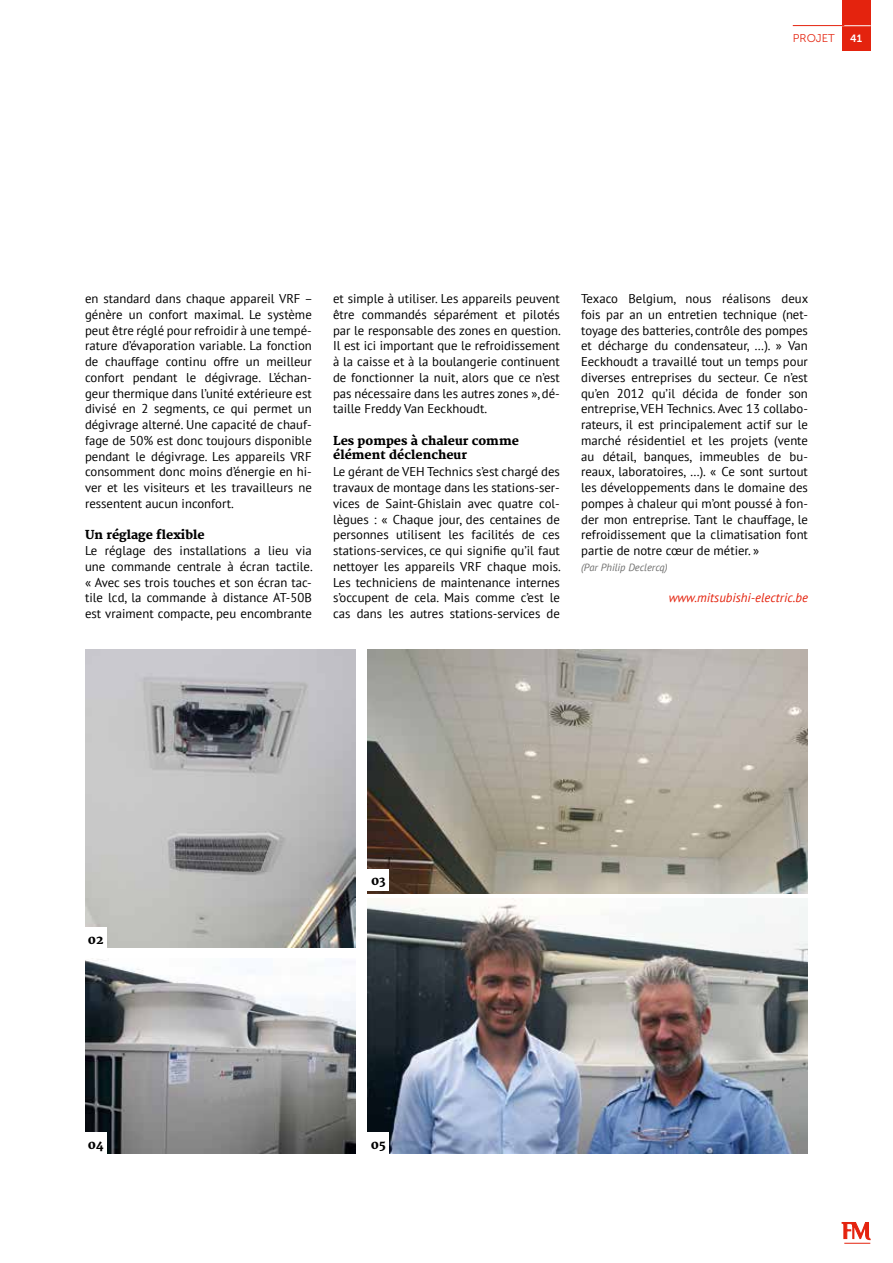
<style>
.page{position:relative;width:893px;height:1263px;background:#fff}
.page>*{position:absolute;margin:0;border:0;box-sizing:border-box;transform-origin:0 0}
.t1{font:12.75px/15.8px "PT Sans";color:#000;text-align:justify}
.t2{font:italic 12.75px "PT Sans";color:#e4230e}
.t3{font:800 12px/14.4px "Merriweather";color:#000}
.t4{font:11.25px "Museo Sans 300";color:#e4230e}
.t5{font:italic 10.5px "PT Sans";color:#6f6f6e}
.t6{font:10.5px "Museo Sans 700";color:#fff}
</style>
<div class="page">
<svg style="left:842px;top:1222px;width:28px;height:22px"></svg>
<div style="left:842px;top:0;width:28px;height:51px;background:#e4230e"></div>
<svg style="left:844px;top:25px;width:27px;height:1px"></svg>
<hr style="left:793px;top:25px;width:51px;height:1px;background:#e4230e">
<img style="left:85px;top:650px;width:270px;height:297px">
<img style="left:85px;top:958px;width:270px;height:196px">
<img style="left:368px;top:898px;width:440px;height:256px">
<img style="left:368px;top:650px;width:440px;height:243px">
<div style="left:85px;top:927px;width:21px;height:22px;background:#fff"></div>
<div style="left:368px;top:869px;width:21px;height:21px;background:#fff"></div>
<div style="left:85px;top:1132px;width:21px;height:22px;background:#fff"></div>
<div style="left:368px;top:1132px;width:21px;height:22px;background:#fff"></div>
<p class="t4" style="left:793px;top:32px;width:43px">PROJET</p>
<p class="t6" style="left:850px;top:33px;width:13px">41</p>
<p class="t1" style="left:85px;top:290px;width:229px">en standard dans chaque appareil VRF – génère un confort maximal. Le système peut être réglé pour refroidir à une tempé&shy;rature d’évaporation variable. La fonction de chauffage continu offre un meilleur confort pendant le dégivrage. L’échan&shy;geur thermique dans l’unité extérieure est divisé en 2 segments, ce qui permet un dégivrage alterné. Une capacité de chauf&shy;fage de 50% est donc toujours disponible pendant le dégivrage. Les appareils VRF consomment donc moins d’énergie en hi&shy;ver et les visiteurs et les travailleurs ne ressentent aucun inconfort.</p>
<p class="t3" style="left:85px;top:528px;width:121px">Un réglage flexible</p>
<p class="t1" style="left:85px;top:542px;width:229px">Le réglage des installations a lieu via une commande centrale à écran tactile. « Avec ses trois touches et son écran tac&shy;tile lcd, la commande à distance AT-50B est vraiment compacte, peu encombrante</p>
<p class="t1" style="left:333px;top:290px;width:229px">et simple à utiliser. Les appareils peuvent être commandés séparément et pilotés par le responsable des zones en question.<br>Il est ici important que le refroidissement à la caisse et à la boulangerie continuent de fonctionner la nuit, alors que ce n’est pas nécessaire dans les autres zones », dé&shy;taille Freddy Van Eeckhoudt.</p>
<p class="t3" style="left:333px;top:434px;width:187px">Les pompes à chaleur comme élément déclencheur</p>
<p class="t1" style="left:333px;top:464px;width:229px">Le gérant de VEH Technics s’est chargé des travaux de montage dans les stations-ser&shy;vices de Saint-Ghislain avec quatre col&shy;lègues : « Chaque jour, des centaines de personnes utilisent les facilités de ces stations-services, ce qui signifie qu’il faut nettoyer les appareils VRF chaque mois.<br>Les techniciens de maintenance internes s’occupent de cela. Mais comme c’est le cas dans les autres stations-services de</p>
<p class="t1" style="left:581px;top:290px;width:229px">Texaco Belgium, nous réalisons deux fois par an un entretien technique (net&shy;toyage des batteries, contrôle des pompes et décharge du condensateur, …). » Van Eeckhoudt a travaillé tout un temps pour diverses entreprises du secteur. Ce n’est qu’en 2012 qu’il décida de fonder son entreprise, VEH Technics. Avec 13 collabo&shy;rateurs, il est principalement actif sur le marché résidentiel et les projets (vente au détail, banques, immeubles de bu&shy;reaux, laboratoires, …). « Ce sont surtout les développements dans le domaine des pompes à chaleur qui m’ont poussé à fon&shy;der mon entreprise. Tant le chauffage, le refroidissement que la climatisation font partie de notre cœur de métier. »</p>
<p class="t5" style="left:581px;top:560px;width:88px">(Par Philip Declercq)</p>
<p class="t2" style="left:669px;top:590px;width:141px">www.mitsubishi-electric.be</p>
<p class="t3" style="left:88px;top:933px;width:17px">02</p>
<p class="t3" style="left:371px;top:874px;width:16px">03</p>
<p class="t3" style="left:88px;top:1138px;width:17px">04</p>
<p class="t3" style="left:371px;top:1138px;width:16px">05</p>
</div>
